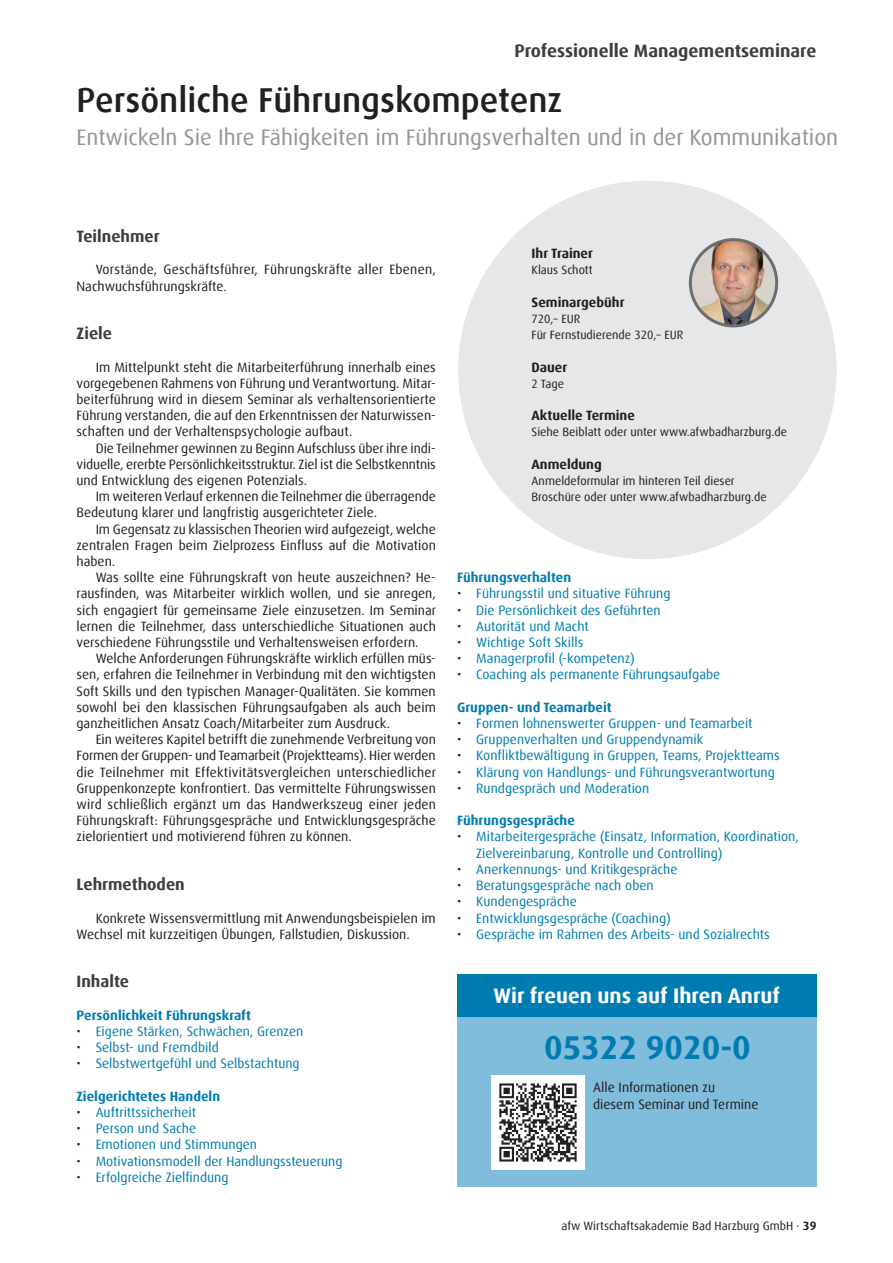
<style>
.page{position:relative;width:893px;height:1263px;background:#fff}
.page>*{position:absolute;margin:0;border:0;box-sizing:border-box;transform-origin:0 0}
.t1{font:500 34.5px "Dax Offc";color:#231f20}
.t2{font:700 33px "Dax Offc";color:#007cb1}
.t3{font:22.5px "Dax Offc";color:#939598}
.t4{font:700 21px "Dax Offc";color:#fff}
.t5{font:700 18px "Dax Offc";color:#3e3e3f}
.t6{font:700 16.5px "Dax Offc";color:#3e3e3f}
.t7{font:13.5px/16.2px "Dax Offc";color:#231f20;text-align:justify}
.t8{font:13.5px/16.2px "Dax Offc";color:#007cb1}
.t9{font:700 13.5px "Dax Offc";color:#007cb1}
.t10{font:13.5px/16.2px "Dax Offc";letter-spacing:.02em;color:#231f20}
.t11{font:700 13.5px "Dax Offc";color:#231f20}
.t12{font:12px/16.2px "Dax Offc";color:#231f20}
.s1{color:#231f20}
.s2{font-weight:700}
</style>
<div class="page">
<div style="left:457px;top:1016px;width:359px;height:170px;background:#80bcdb"></div>
<div style="left:457px;top:974px;width:359px;height:42px;background:#007cb1"></div>
<div style="left:458px;top:181px;width:379px;height:378px;background:#e6e7e9;border-radius:50%"></div>
<img style="left:691px;top:240px;width:85px;height:86px">
<div style="left:689px;top:238px;width:89px;height:89px;border:3px solid #6c6d70;border-radius:50%"></div>
<img style="left:491px;top:1076px;width:94px;height:93px">
<h3 class="t5" style="left:514px;top:39px;width:304px">Professionelle Managementseminare</h3>
<h1 class="t1" style="left:77px;top:78px;width:487px">Persönliche Führungskompetenz</h1>
<h3 class="t3" style="left:77px;top:123px;width:763px">Entwickeln Sie Ihre Fähigkeiten im Führungsverhalten und in der Kommunikation</h3>
<p class="t6" style="left:77px;top:226px;width:85px">Teilnehmer</p>
<p class="t10" style="left:77px;top:262px;width:361px;text-indent:19px">Vorstände, Geschäftsführer, Führungskräfte aller Ebenen,<br>Nachwuchsführungskräfte.</p>
<p class="t6" style="left:77px;top:323px;width:37px">Ziele</p>
<p class="t7" style="left:77px;top:359px;width:361px;text-indent:19px">Im Mittelpunkt steht die Mitarbeiterführung innerhalb eines vorgegebenen Rahmens von Führung und Verantwortung. Mitar&shy;beiterführung wird in diesem Seminar als verhaltensorientierte Führung verstanden, die auf den Erkenntnissen der Naturwissen&shy;schaften und der Verhaltenspsychologie aufbaut.</p>
<p class="t7" style="left:77px;top:440px;width:361px;text-indent:19px">Die Teilnehmer gewinnen zu Beginn Aufschluss über ihre indi&shy;viduelle, ererbte Persönlichkeitsstruktur. Ziel ist die Selbstkenntnis und Entwicklung des eigenen Potenzials.</p>
<p class="t7" style="left:77px;top:489px;width:361px;text-indent:19px">Im weiteren Verlauf erkennen die Teilnehmer die überragende<br>Bedeutung klarer und langfristig ausgerichteter Ziele.</p>
<p class="t7" style="left:77px;top:521px;width:361px;text-indent:19px">Im Gegensatz zu klassischen Theorien wird aufgezeigt, welche zentralen Fragen beim Zielprozess Einfluss auf die Motivation haben.</p>
<p class="t7" style="left:77px;top:570px;width:361px;text-indent:19px">Was sollte eine Führungskraft von heute auszeichnen? He&shy;rausfinden, was Mitarbeiter wirklich wollen, und sie anregen, sich engagiert für gemeinsame Ziele einzusetzen. Im Seminar lernen die Teilnehmer, dass unterschiedliche Situationen auch verschiedene Führungsstile und Verhaltensweisen erfordern.</p>
<p class="t7" style="left:77px;top:651px;width:361px;text-indent:19px">Welche Anforderungen Führungskräfte wirklich erfüllen müs&shy;sen, erfahren die Teilnehmer in Verbindung mit den wichtigsten Soft Skills und den typischen Manager-Qualitäten. Sie kommen sowohl bei den klassischen Führungsaufgaben als auch beim ganzheitlichen Ansatz Coach/Mitarbeiter zum Ausdruck.</p>
<p class="t7" style="left:77px;top:732px;width:361px;text-indent:19px">Ein weiteres Kapitel betrifft die zunehmende Verbreitung von Formen der Gruppen- und Teamarbeit (Projektteams). Hier werden die Teilnehmer mit Effektivitätsvergleichen unterschiedlicher Gruppenkonzepte konfrontiert. Das vermittelte Führungswissen wird schließlich ergänzt um das Handwerkszeug einer jeden Führungskraft: Führungsgespräche und Entwicklungsgespräche zielorientiert und motivierend führen zu können.</p>
<p class="t6" style="left:77px;top:874px;width:110px">Lehrmethoden</p>
<p class="t7" style="left:77px;top:910px;width:361px;text-indent:19px">Konkrete Wissensvermittlung mit Anwendungsbeispielen im<br>Wechsel mit kurzzeitigen Übungen, Fallstudien, Diskussion.</p>
<p class="t6" style="left:77px;top:971px;width:54px">Inhalte</p>
<p class="t9" style="left:77px;top:1006px;width:176px">Persönlichkeit Führungskraft</p>
<p class="t8" style="left:77px;top:1023px;width:228px"><span class="s1">•</span> Eigene Stärken, Schwächen, Grenzen</p>
<p class="t8" style="left:77px;top:1039px;width:144px"><span class="s1">•</span> Selbst- und Fremdbild</p>
<p class="t8" style="left:77px;top:1056px;width:225px"><span class="s1">•</span> Selbstwertgefühl und Selbstachtung</p>
<p class="t9" style="left:77px;top:1087px;width:145px">Zielgerichtetes Handeln</p>
<p class="t8" style="left:77px;top:1104px;width:121px"><span class="s1">•</span> Auftrittssicherheit</p>
<p class="t8" style="left:77px;top:1120px;width:121px"><span class="s1">•</span> Person und Sache</p>
<p class="t8" style="left:77px;top:1137px;width:182px"><span class="s1">•</span> Emotionen und Stimmungen</p>
<p class="t8" style="left:77px;top:1153px;width:267px"><span class="s1">•</span> Motivationsmodell der Handlungssteuerung</p>
<p class="t8" style="left:77px;top:1169px;width:154px"><span class="s1">•</span> Erfolgreiche Zielfindung</p>
<p class="t11" style="left:531px;top:245px;width:63px">Ihr Trainer</p>
<p class="t12" style="left:531px;top:262px;width:63px">Klaus Schott</p>
<p class="t11" style="left:531px;top:293px;width:94px">Seminargebühr</p>
<p class="t12" style="left:531px;top:311px;width:153px">720,– EUR<br>Für Fernstudierende 320,– EUR</p>
<p class="t11" style="left:531px;top:358px;width:37px">Dauer</p>
<p class="t12" style="left:531px;top:376px;width:34px">2 Tage</p>
<p class="t11" style="left:531px;top:407px;width:105px">Aktuelle Termine</p>
<p class="t12" style="left:531px;top:424px;width:257px">Siehe Beiblatt oder unter www.afwbadharzburg.de</p>
<p class="t11" style="left:531px;top:455px;width:72px">Anmeldung</p>
<p class="t12" style="left:531px;top:473px;width:237px">Anmeldeformular im hinteren Teil dieser<br>Broschüre oder unter www.afwbadharzburg.de</p>
<p class="t9" style="left:457px;top:569px;width:116px">Führungsverhalten</p>
<p class="t8" style="left:457px;top:586px;width:215px"><span class="s1">•</span> Führungsstil und situative Führung</p>
<p class="t8" style="left:457px;top:602px;width:205px"><span class="s1">•</span> Die Persönlichkeit des Geführten</p>
<p class="t8" style="left:457px;top:618px;width:133px"><span class="s1">•</span> Autorität und Macht</p>
<p class="t8" style="left:457px;top:634px;width:128px"><span class="s1">•</span> Wichtige Soft Skills</p>
<p class="t8" style="left:457px;top:651px;width:179px"><span class="s1">•</span> Managerprofil (-kompetenz)</p>
<p class="t8" style="left:457px;top:667px;width:265px"><span class="s1">•</span> Coaching als permanente Führungsaufgabe</p>
<p class="t9" style="left:457px;top:698px;width:156px">Gruppen- und Teamarbeit</p>
<p class="t8" style="left:457px;top:715px;width:297px"><span class="s1">•</span> Formen lohnenswerter Gruppen- und Teamarbeit</p>
<p class="t8" style="left:457px;top:732px;width:248px"><span class="s1">•</span> Gruppenverhalten und Gruppendynamik</p>
<p class="t8" style="left:457px;top:748px;width:324px"><span class="s1">•</span> Konfliktbewältigung in Gruppen, Teams, Projektteams</p>
<p class="t8" style="left:457px;top:764px;width:319px"><span class="s1">•</span> Klärung von Handlungs- und Führungsverantwortung</p>
<p class="t8" style="left:457px;top:780px;width:194px"><span class="s1">•</span> Rundgespräch und Moderation</p>
<p class="t9" style="left:457px;top:812px;width:119px">Führungsgespräche</p>
<p class="t8" style="left:476px;top:829px;width:324px;text-indent:-19px"><span class="s1">•</span> Mitarbeitergespräche (Einsatz, Information, Koordination,<br>Zielvereinbarung, Kontrolle und Controlling)</p>
<p class="t8" style="left:457px;top:861px;width:222px"><span class="s1">•</span> Anerkennungs- und Kritikgespräche</p>
<p class="t8" style="left:457px;top:877px;width:198px"><span class="s1">•</span> Beratungsgespräche nach oben</p>
<p class="t8" style="left:457px;top:894px;width:121px"><span class="s1">•</span> Kundengespräche</p>
<p class="t8" style="left:457px;top:910px;width:215px"><span class="s1">•</span> Entwicklungsgespräche (Coaching)</p>
<p class="t8" style="left:457px;top:926px;width:314px"><span class="s1">•</span> Gespräche im Rahmen des Arbeits- und Sozialrechts</p>
<h3 class="t4" style="left:494px;top:982px;width:288px">Wir freuen uns auf Ihren Anruf</h3>
<h2 class="t2" style="left:544px;top:1027px;width:208px">05322 9020-0</h2>
<p class="t7" style="left:593px;top:1080px;width:167px">Alle Informationen zu diesem Seminar und Termine</p>
<p class="t12" style="left:562px;top:1218px;width:256px">afw Wirtschaftsakademie Bad Harzburg GmbH · <span class="s2">39</span></p>
</div>
